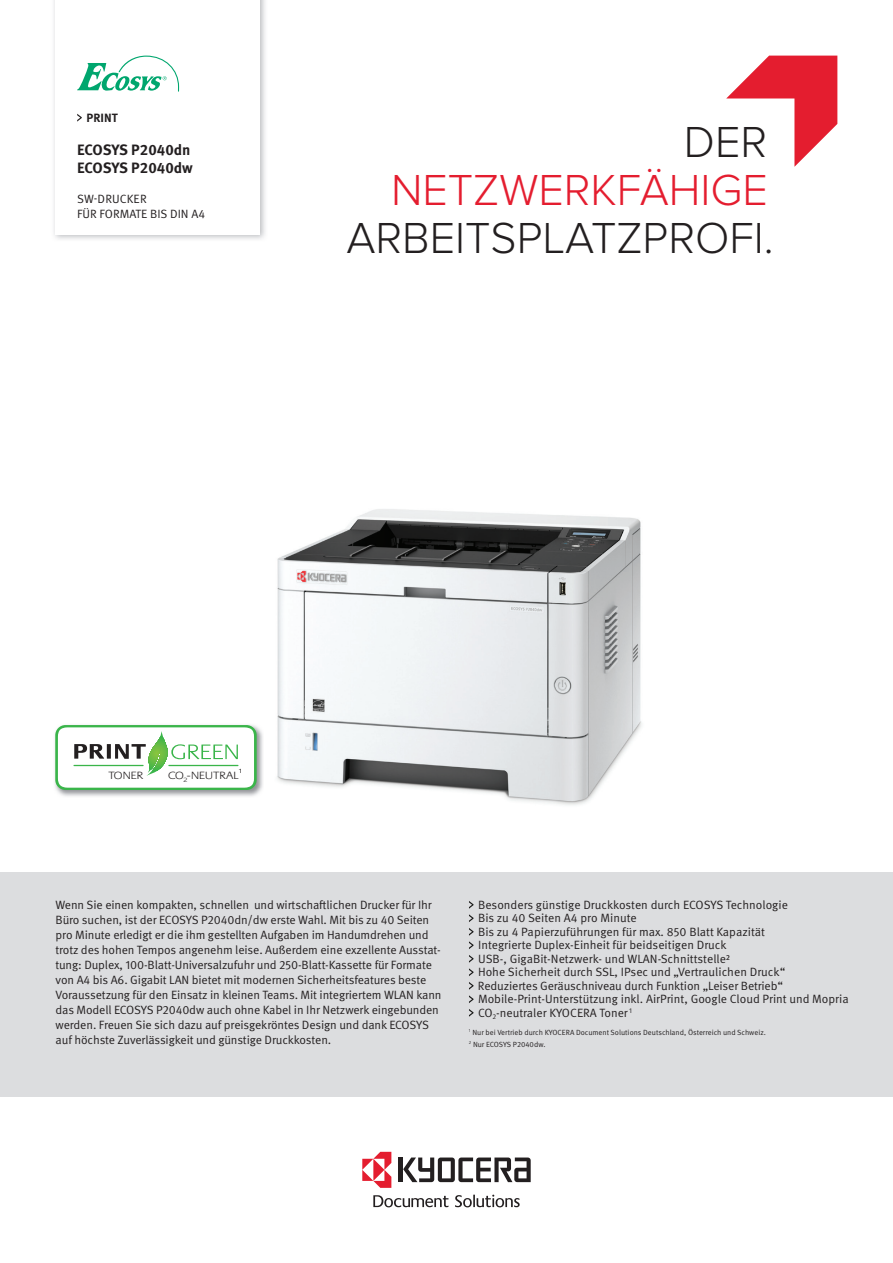
<style>
.page{position:relative;width:893px;height:1263px;background:#fff}
.page>*{position:absolute;margin:0;border:0;box-sizing:border-box;transform-origin:0 0}
.t1{font:300 45px "Proxima Nova";color:#231f20}
.t2{font:300 45px "Proxima Nova";color:#e41d2f}
.t3{font:700 15px/18px "Meta Pro";color:#231f20}
.t4{font:12px/15px "Meta Pro Norm";letter-spacing:-.01em;color:#231f20}
.t5{font:700 12px "Meta Pro";color:#231f20}
.t6{font:300 10.95px "Praxis EF";color:#231f20;scale:1.2 1}
.t7{font:7.5px/12px "Meta Pro Norm";color:#231f20}
.t8{font:6.3px "Meta Pro";color:#231f20;scale:1.2 1}
</style>
<div class="page">
<img style="left:277px;top:509px;width:365px;height:296px">
<img style="left:56px;top:727px;width:207px;height:70px">
<svg style="left:55px;top:725px;width:202px;height:65px"></svg>
<hr style="left:73px;top:765px;width:71px;height:1px;background:#3ab54a">
<hr style="left:168px;top:765px;width:70px;height:1px;background:#3ab54a">
<hr style="left:399px;top:1157px;width:4px;height:25px;background:#231f20">
<svg style="left:403px;top:1157px;width:128px;height:25px"></svg>
<svg style="left:455px;top:1195px;width:65px;height:12px"></svg>
<svg style="left:373px;top:1195px;width:75px;height:12px"></svg>
<svg style="left:362px;top:1152px;width:29px;height:36px"></svg>
<img style="left:54px;top:0;width:211px;height:239px">
<div style="left:56px;top:0;width:204px;height:235px;background:#fff"></div>
<svg style="left:77px;top:56px;width:102px;height:36px"></svg>
<svg style="left:726px;top:56px;width:111px;height:111px"></svg>
<div style="left:0;top:873px;width:893px;height:224px;background:#dcdddf"></div>
<svg style="left:469px;top:901px;width:5px;height:21px"></svg>
<svg style="left:469px;top:928px;width:5px;height:21px"></svg>
<svg style="left:469px;top:955px;width:5px;height:21px"></svg>
<svg style="left:469px;top:982px;width:5px;height:21px"></svg>
<svg style="left:469px;top:1009px;width:5px;height:8px"></svg>
<svg style="left:77px;top:114px;width:5px;height:8px"></svg>
<p class="t5" style="left:87px;top:108px;width:33px">PRINT</p>
<p class="t3" style="left:77px;top:139px;width:117px">ECOSYS P2040dn<br>ECOSYS P2040dw</p>
<p class="t4" style="left:77px;top:190px;width:130px">SW-DRUCKER<br>FÜR FORMATE BIS DIN A4</p>
<h1 class="t1" style="left:684px;top:116px;width:85px">DER</h1>
<h1 class="t2" style="left:391px;top:164px;width:378px">NETZWERKFÄHIGE</h1>
<h1 class="t1" style="left:346px;top:212px;width:429px">ARBEITSPLATZPROFI.</h1>
<p class="t6" style="left:108px;top:770px;width:31px">TONER</p>
<p class="t8" style="left:239px;top:767px;width:4px">1</p>
<p class="t6" style="left:168px;top:770px;width:60px">CO<sub>2</sub>-NEUTRAL</p>
<p class="t4" style="left:56px;top:896px;width:388px">Wenn Sie einen kompakten, schnellen und wirtschaftlichen Drucker für Ihr Büro suchen, ist der ECOSYS P2040dn/dw erste Wahl. Mit bis zu 40 Seiten pro Minute erledigt er die ihm gestellten Aufgaben im Handumdrehen und trotz des hohen Tempos angenehm leise. Außerdem eine exzellente Ausstat&shy;tung: Duplex, 100-Blatt-Universalzufuhr und 250-Blatt-Kassette für Formate von A4 bis A6. Gigabit LAN bietet mit modernen Sicherheitsfeatures beste Voraussetzung für den Einsatz in kleinen Teams. Mit integriertem WLAN kann das Modell ECOSYS P2040dw auch ohne Kabel in Ihr Netzwerk eingebunden werden. Freuen Sie sich dazu auf preisgekröntes Design und dank ECOSYS auf höchste Zuverlässigkeit und günstige Druckkosten.</p>
<p class="t4" style="left:478px;top:897px;width:372px;line-height:13.5px">Besonders günstige Druckkosten durch ECOSYS Technologie<br>Bis zu 40 Seiten A4 pro Minute<br>Bis zu 4 Papierzuführungen für max. 850 Blatt Kapazität<br>Integrierte Duplex-Einheit für beidseitigen Druck<br>USB-, GigaBit-Netzwerk- und WLAN-Schnittstelle2<br>Hohe Sicherheit durch SSL, IPsec und „Vertraulichen Druck“<br>Reduziertes Geräuschniveau durch Funktion „Leiser Betrieb“ Mobile-Print-Unterstützung inkl. AirPrint, Google Cloud Print und Mopria CO<sub>2</sub>-neutraler KYOCERA Toner <sup>1</sup></p>
<p class="t7" style="left:469px;top:1026px;width:298px"><sup>1</sup> Nur bei Vertrieb durch KYOCERA Document Solutions Deutschland, Österreich und Schweiz.<br><sup>2</sup> Nur ECOSYS P2040dw.</p>
</div>
